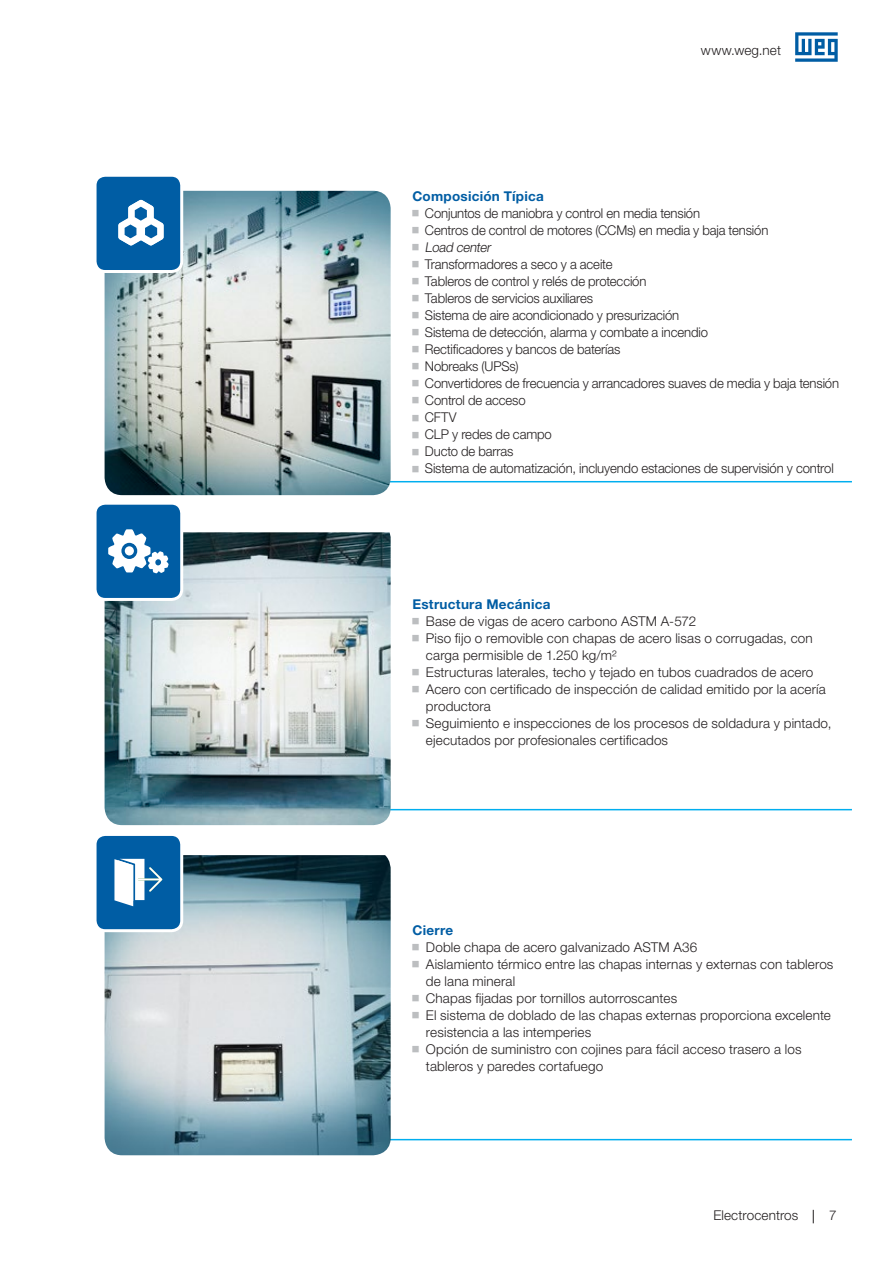
<style>
.page{position:relative;width:893px;height:1263px;background:#fff}
.page>*{position:absolute;margin:0;border:0;box-sizing:border-box;transform-origin:0 0}
.t1{font:300 13.5px/17px "Helvetica Neue LT Pro";letter-spacing:.005em;color:#231f20}
.t2{font:700 13.5px "Helvetica Neue LT Pro";letter-spacing:.02em;color:#005da4}
.t3{font:italic 300 13.5px "Helvetica Neue LT Pro";color:#231f20}
</style>
<div class="page">
<svg style="left:795px;top:32px;width:43px;height:30px"></svg>
<svg style="left:813px;top:1210px;width:1px;height:13px"></svg>
<hr style="left:333px;top:481px;width:519px;height:1px;background:#00aeef">
<hr style="left:333px;top:809px;width:519px;height:1px;background:#00aeef">
<hr style="left:333px;top:1139px;width:519px;height:1px;background:#00aeef">
<img style="left:105px;top:191px;width:286px;height:304px">
<img style="left:105px;top:532px;width:286px;height:293px">
<img style="left:105px;top:855px;width:286px;height:300px">
<div style="left:95px;top:175px;width:87px;height:96px;background:#005da4;border-radius:10px"></div>
<div style="left:94px;top:174px;width:89px;height:99px;border:3px solid #fff;border-radius:10px"></div>
<div style="left:95px;top:503px;width:87px;height:96px;background:#005da4;border-radius:10px"></div>
<div style="left:94px;top:502px;width:89px;height:99px;border:3px solid #fff;border-radius:10px"></div>
<div style="left:95px;top:834px;width:87px;height:97px;background:#005da4;border-radius:10px"></div>
<div style="left:94px;top:833px;width:89px;height:99px;border:3px solid #fff;border-radius:10px"></div>
<svg style="left:118px;top:199px;width:46px;height:47px"></svg>
<svg style="left:114px;top:859px;width:48px;height:47px"></svg>
<svg style="left:108px;top:529px;width:61px;height:44px"></svg>
<p class="t1" style="left:701px;top:42px;width:82px">www.weg.net</p>
<p class="t2" style="left:412px;top:188px;width:133px">Composición Típica</p>
<p class="t1" style="left:425px;top:204px;width:345px">Conjuntos de maniobra y control en media tensión<br>Centros de control de motores (CCMs) en media y baja tensión</p>
<p class="t3" style="left:425px;top:239px;width:70px">Load center</p>
<p class="t1" style="left:425px;top:255px;width:416px">Transformadores a seco y a aceite<br>Tableros de control y relés de protección<br>Tableros de servicios auxiliares<br>Sistema de aire acondicionado y presurización<br>Sistema de detección, alarma y combate a incendio<br>Rectificadores y bancos de baterías<br>Nobreaks (UPSs)<br>Convertidores de frecuencia y arrancadores suaves de media y baja tensión Control de acceso<br>CFTV<br>CLP y redes de campo<br>Ducto de barras<br>Sistema de automatización, incluyendo estaciones de supervisión y control</p>
<p class="t2" style="left:412px;top:596px;width:140px">Estructura Mecánica</p>
<p class="t1" style="left:426px;top:612px;width:407px">Base de vigas de acero carbono ASTM A-572<br>Piso fijo o removible con chapas de acero lisas o corrugadas, con carga permisible de 1.250 kg/m²<br>Estructuras laterales, techo y tejado en tubos cuadrados de acero Acero con certificado de inspección de calidad emitido por la acería productora<br>Seguimiento e inspecciones de los procesos de soldadura y pintado, ejecutados por profesionales certificados</p>
<p class="t2" style="left:412px;top:921px;width:42px">Cierre</p>
<p class="t1" style="left:426px;top:938px;width:409px">Doble chapa de acero galvanizado ASTM A36<br>Aislamiento térmico entre las chapas internas y externas con tableros de lana mineral<br>Chapas fijadas por tornillos autorroscantes<br>El sistema de doblado de las chapas externas proporciona excelente resistencia a las intemperies<br>Opción de suministro con cojines para fácil acceso trasero a los tableros y paredes cortafuego</p>
<p class="t1" style="left:713px;top:1207px;width:87px">Electrocentros</p>
<p class="t1" style="left:829px;top:1207px;width:9px">7</p>
</div>
